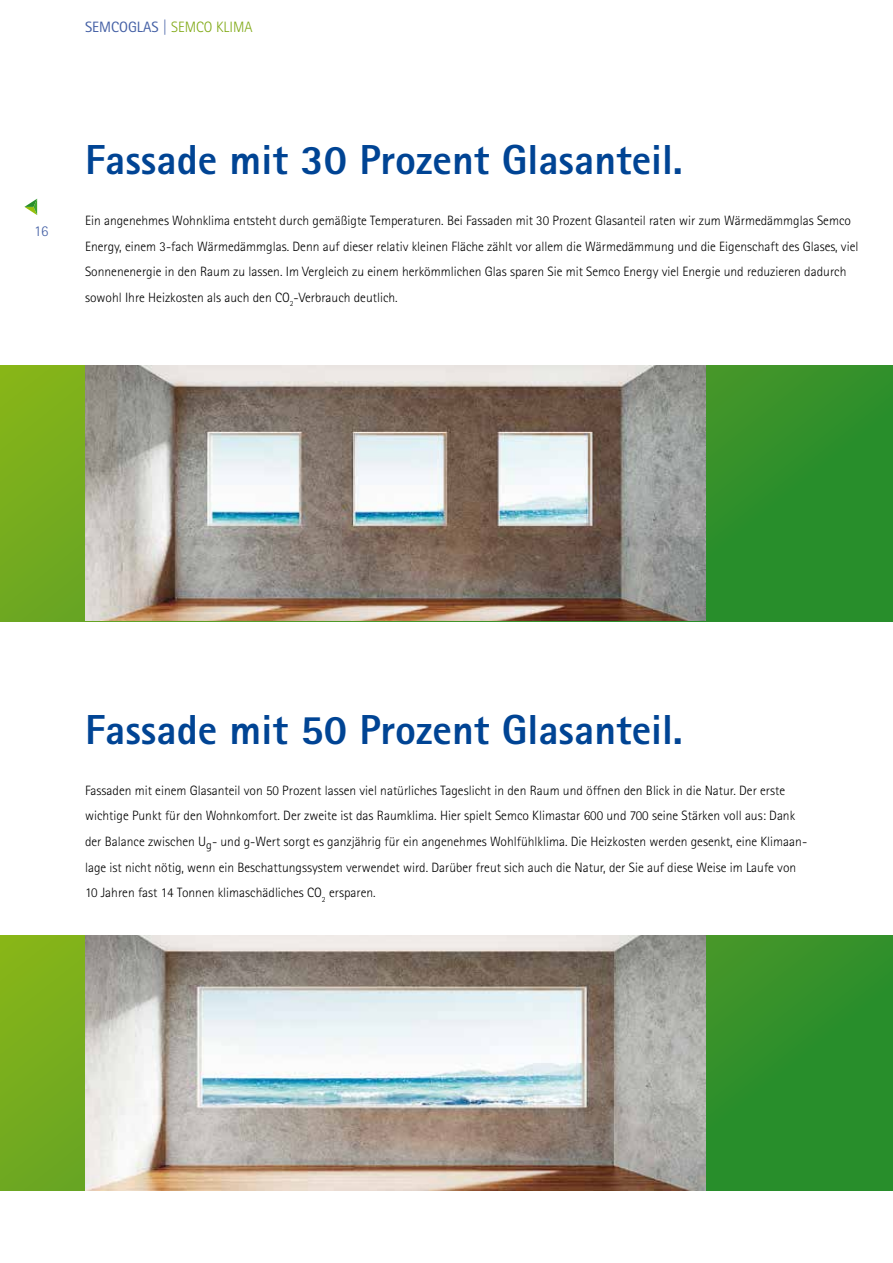
<style>
.page{position:relative;width:893px;height:1263px;background:#fff}
.page>*{position:absolute;margin:0;border:0;box-sizing:border-box;transform-origin:0 0}
.t1{font:800 42px "Rotis Sans Serif Std";color:#004494}
.t2{font:300 15px "Rotis Sans Serif Std";color:#80a915}
.t3{font:300 15px "Rotis Sans Serif Std";color:#4460a5}
.t4{font:300 13.5px/25.5px "Rotis Sans Serif Std";color:#000}
.s1{font-weight:400;color:#4460a5}
.s2{color:#4460a5}
</style>
<div class="page">
<svg style="left:24px;top:199px;width:13px;height:16px"></svg>
<svg style="left:0;top:366px;width:893px;height:255px;background:#459826"></svg>
<img style="left:85px;top:366px;width:621px;height:255px">
<svg style="left:0;top:935px;width:893px;height:256px;background:#469927"></svg>
<img style="left:85px;top:935px;width:621px;height:255px">
<p class="t2" style="left:85px;top:18px;width:169px"><span class="s1">SEMCOGLAS</span> <span class="s2">|</span> SEMCO KLIMA</p>
<p class="t3" style="left:34px;top:222px;width:16px">16</p>
<h1 class="t1" style="left:85px;top:133px;width:599px">Fassade mit 30 Prozent Glasanteil.</h1>
<p class="t4" style="left:85px;top:208px;width:775px">Ein angenehmes Wohnklima entsteht durch gemäßigte Temperaturen. Bei Fassaden mit 30 Prozent Glasanteil raten wir zum Wärmedämmglas Semco Energy, einem 3-fach Wärmedämmglas. Denn auf dieser relativ kleinen Fläche zählt vor allem die Wärmedämmung und die Eigenschaft des Glases, viel Sonnenenergie in den Raum zu lassen. Im Vergleich zu einem herkömmlichen Glas sparen Sie mit Semco Energy viel Energie und reduzieren dadurch sowohl Ihre Heizkosten als auch den CO<sub>2</sub>-Verbrauch deutlich.</p>
<h1 class="t1" style="left:85px;top:703px;width:599px">Fassade mit 50 Prozent Glasanteil.</h1>
<p class="t4" style="left:85px;top:778px;width:724px">Fassaden mit einem Glasanteil von 50 Prozent lassen viel natürliches Tageslicht in den Raum und öffnen den Blick in die Natur. Der erste wichtige Punkt für den Wohnkomfort. Der zweite ist das Raumklima. Hier spielt Semco Klimastar 600 und 700 seine Stärken voll aus: Dank der Balance zwischen U<sub>g</sub>- und g-Wert sorgt es ganzjährig für ein angenehmes Wohlfühlklima. Die Heizkosten werden gesenkt, eine Klimaan&shy;lage ist nicht nötig, wenn ein Beschattungssystem verwendet wird. Darüber freut sich auch die Natur, der Sie auf diese Weise im Laufe von 10 Jahren fast 14 Tonnen klimaschädliches CO<sub>2</sub> ersparen.</p>
</div>
